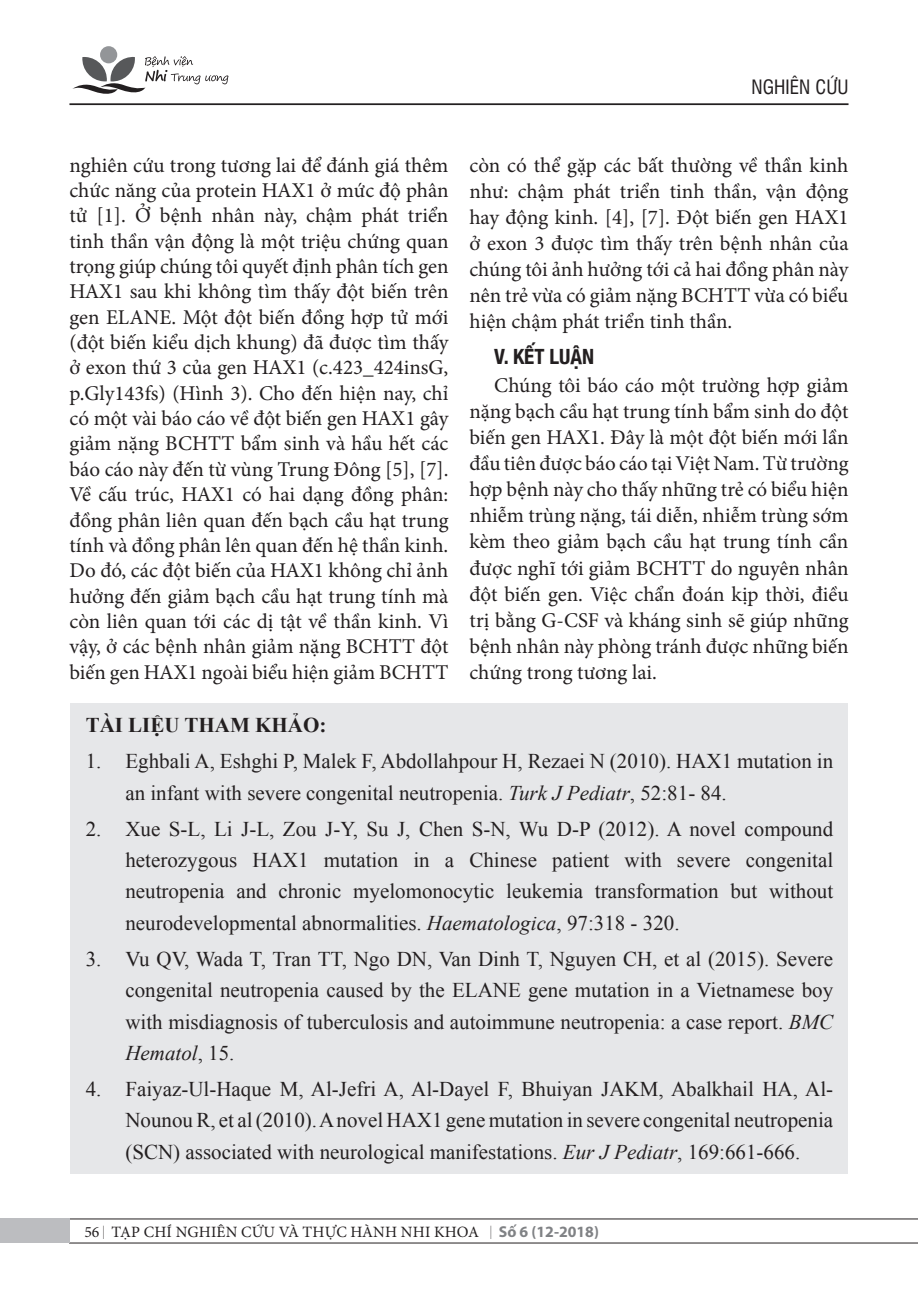
<style>
.page{position:relative;width:918px;height:1315px;background:#fff}
.page>*{position:absolute;margin:0;border:0;box-sizing:border-box;transform-origin:0 0}
.t1{font:21px/25.4px "Minion Pro";color:#231f20;text-align:justify}
.t2{font:21px/31.3px "Times New Roman";color:#231f20;text-align:justify}
.t3{font:700 21px "Times New Roman";color:#231f20}
.t4{font:700 condensed 21px "Helvetica Neue 77 Viet";color:#231f20}
.t5{font:19.25px "UTM Swiss Condensed";color:#231f20}
.t6{font:15.75px "Minion Pro";letter-spacing:.005em;color:#231f20}
.s1{font-style:italic}
.s2{font-family:"Myriad Pro";font-weight:300;font-size:19.6px}
.s3{font-family:"Myriad Pro";font-weight:700;color:#808285}
</style>
<div class="page">
<hr style="left:69px;top:103px;width:779px;height:2px;background:#231f20">
<div style="left:71px;top:703px;width:777px;height:470px;background:#e6e7e9"></div>
<svg style="left:72px;top:56px;width:156px;height:38px"></svg>
<div style="left:100px;top:46px;width:17px;height:17px;background:#939598;border-radius:50%"></div>
<hr style="left:69px;top:1218px;width:849px;height:1px;background:#231f20">
<hr style="left:69px;top:1242px;width:849px;height:1px;background:#231f20">
<div style="left:0;top:1218px;width:70px;height:25px;background:#bcbdc0"></div>
<p class="t5" style="left:751px;top:73px;width:98px">NGHIÊN CỨU</p>
<p class="t1" style="left:69px;top:152px;width:380px">nghiên cứu trong tương lai để đánh giá thêm chức năng của protein HAX1 ở mức độ phân tử [1]. Ở bệnh nhân này, chậm phát triển tinh thần vận động là một triệu chứng quan trọng giúp chúng tôi quyết định phân tích gen HAX1 sau khi không tìm thấy đột biến trên gen ELANE. Một đột biến đồng hợp tử mới (đột biến kiểu dịch khung) đã được tìm thấy ở exon thứ 3 của gen HAX1 (c.423_424insG, p.Gly143fs) (Hình 3). Cho đến hiện nay, chỉ có một vài báo cáo về đột biến gen HAX1 gây giảm nặng BCHTT bẩm sinh và hầu hết các báo cáo này đến từ vùng Trung Đông [5], [7].<br>Về cấu trúc, HAX1 có hai dạng đồng phân: đồng phân liên quan đến bạch cầu hạt trung tính và đồng phân lên quan đến hệ thần kinh.<br>Do đó, các đột biến của HAX1 không chỉ ảnh hưởng đến giảm bạch cầu hạt trung tính mà còn liên quan tới các dị tật về thần kinh. Vì vậy, ở các bệnh nhân giảm nặng BCHTT đột biến gen HAX1 ngoài biểu hiện giảm BCHTT</p>
<p class="t1" style="left:469px;top:152px;width:380px;line-height:26.1px">còn có thể gặp các bất thường về thần kinh như: chậm phát triển tinh thần, vận động hay động kinh. [4], [7]. Đột biến gen HAX1 ở exon 3 được tìm thấy trên bệnh nhân của chúng tôi ảnh hưởng tới cả hai đồng phân này nên trẻ vừa có giảm nặng BCHTT vừa có biểu hiện chậm phát triển tinh thần.</p>
<p class="t4" style="left:494px;top:341px;width:101px">V. KẾT LUẬN</p>
<p class="t1" style="left:469px;top:373px;width:380px;line-height:26.1px;text-indent:25px">Chúng tôi báo cáo một trường hợp giảm nặng bạch cầu hạt trung tính bẩm sinh do đột biến gen HAX1. Đây là một đột biến mới lần đầu tiên được báo cáo tại Việt Nam. Từ trường hợp bệnh này cho thấy những trẻ có biểu hiện nhiễm trùng nặng, tái diễn, nhiễm trùng sớm kèm theo giảm bạch cầu hạt trung tính cần được nghĩ tới giảm BCHTT do nguyên nhân đột biến gen. Việc chẩn đoán kịp thời, điều trị bằng G-CSF và kháng sinh sẽ giúp những bệnh nhân này phòng tránh được những biến chứng trong tương lai.</p>
<p class="t3" style="left:86px;top:710px;width:242px">TÀI LIỆU THAM KHẢO:</p>
<p class="t2" style="left:125px;top:745px;width:709px;text-indent:-40px">1. Eghbali A, Eshghi P, Malek F, Abdollahpour H, Rezaei N (2010). HAX1 mutation in an infant with severe congenital neutropenia. <span class="s1">Turk J Pediatr</span>, 52:81- 84.</p>
<p class="t2" style="left:125px;top:813px;width:709px;text-indent:-40px">2. Xue S-L, Li J-L, Zou J-Y, Su J, Chen S-N, Wu D-P (2012). A novel compound heterozygous HAX1 mutation in a Chinese patient with severe congenital neutropenia and chronic myelomonocytic leukemia transformation but without neurodevelopmental abnormalities. <span class="s1">Haematologica</span>, 97:318 - 320.</p>
<p class="t2" style="left:125px;top:943px;width:709px;text-indent:-40px">3. Vu QV, Wada T, Tran TT, Ngo DN, Van Dinh T, Nguyen CH, et al (2015). Severe congenital neutropenia caused by the ELANE gene mutation in a Vietnamese boy with misdiagnosis of tuberculosis and autoimmune neutropenia: a case report. <span class="s1">BMC Hematol</span>, 15.</p>
<p class="t2" style="left:125px;top:1073px;width:709px;text-indent:-40px">4. Faiyaz-Ul-Haque M, Al-Jefri A, Al-Dayel F, Bhuiyan JAKM, Abalkhail HA, Al-Nounou R, et al (2010). A novel HAX1 gene mutation in severe congenital neutropenia (SCN) associated with neurological manifestations. <span class="s1">Eur J Pediatr</span>, 169:661-666.</p>
<p class="t6" style="left:84px;top:1221px;width:516px">56 <span class="s2">I</span> TẠP CHÍ NGHIÊN CỨU VÀ THỰC HÀNH NHI KHOA <span class="s2">I</span> <span class="s3">Số 6 (12-2018)</span></p>
</div>
